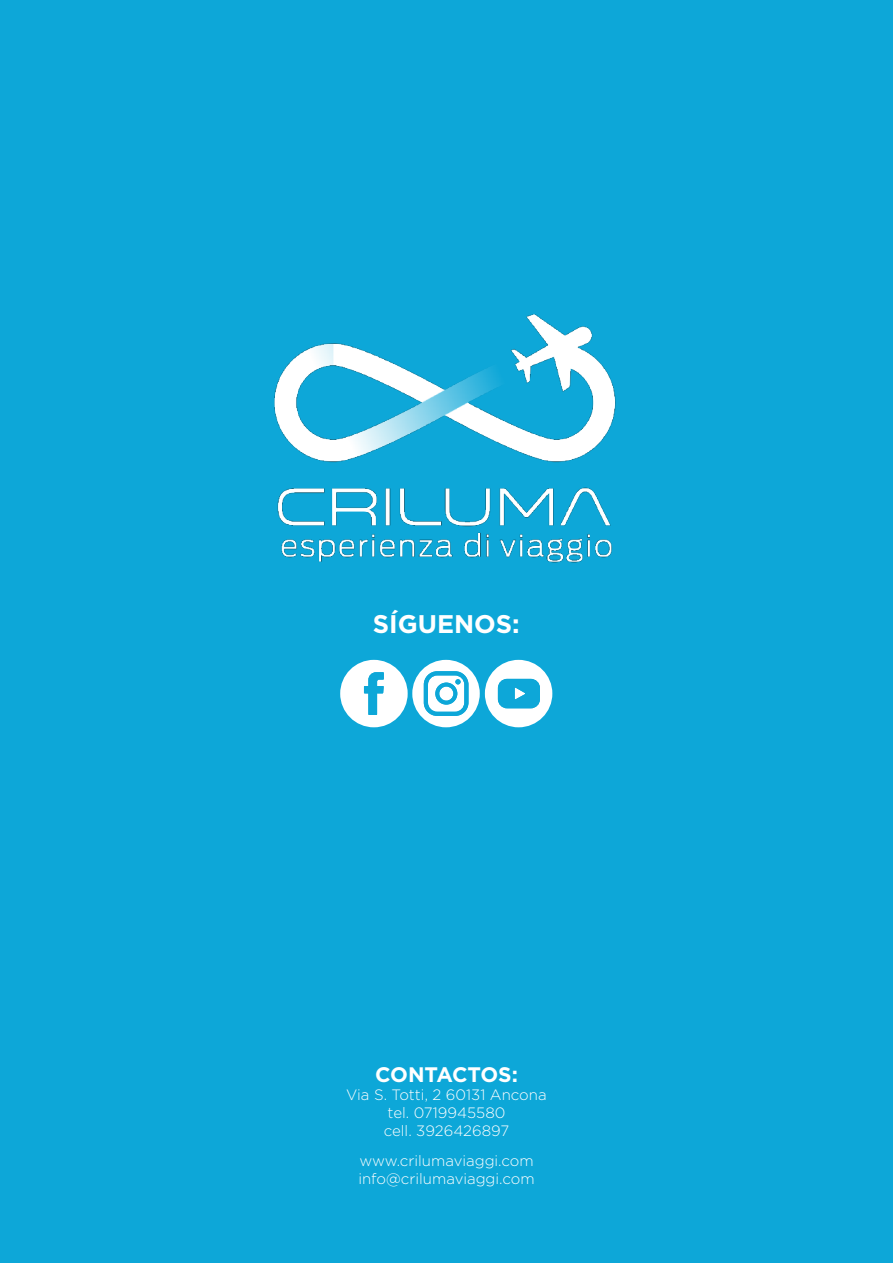
<style>
.page{position:relative;width:893px;height:1263px;background:#0da7d8}
.page>*{position:absolute;margin:0;border:0;box-sizing:border-box;transform-origin:0 0}
.t1{font:700 25.5px "Gotham";color:#fff}
.t2{font:700 21px "Gotham";letter-spacing:-.015em;color:#fff}
.t3{font:300 15px/18px "Gotham";color:#fff;text-align:center}
</style>
<div class="page">
<img style="left:274px;top:314px;width:342px;height:249px">
<svg style="left:340px;top:660px;width:212px;height:67px"></svg>
<h1 class="t1" style="left:373px;top:607px;width:148px">SÍGUENOS:</h1>
<h2 class="t2" style="left:375px;top:1060px;width:144px">CONTACTOS:</h2>
<p class="t3" style="left:346px;top:1085px;width:202px">Via S. Totti, 2 60131 Ancona tel. 0719945580<br>cell. 3926426897</p>
<p class="t3" style="left:358px;top:1152px;width:178px;text-align:left">www.crilumaviaggi.com info@crilumaviaggi.com</p>
</div>
